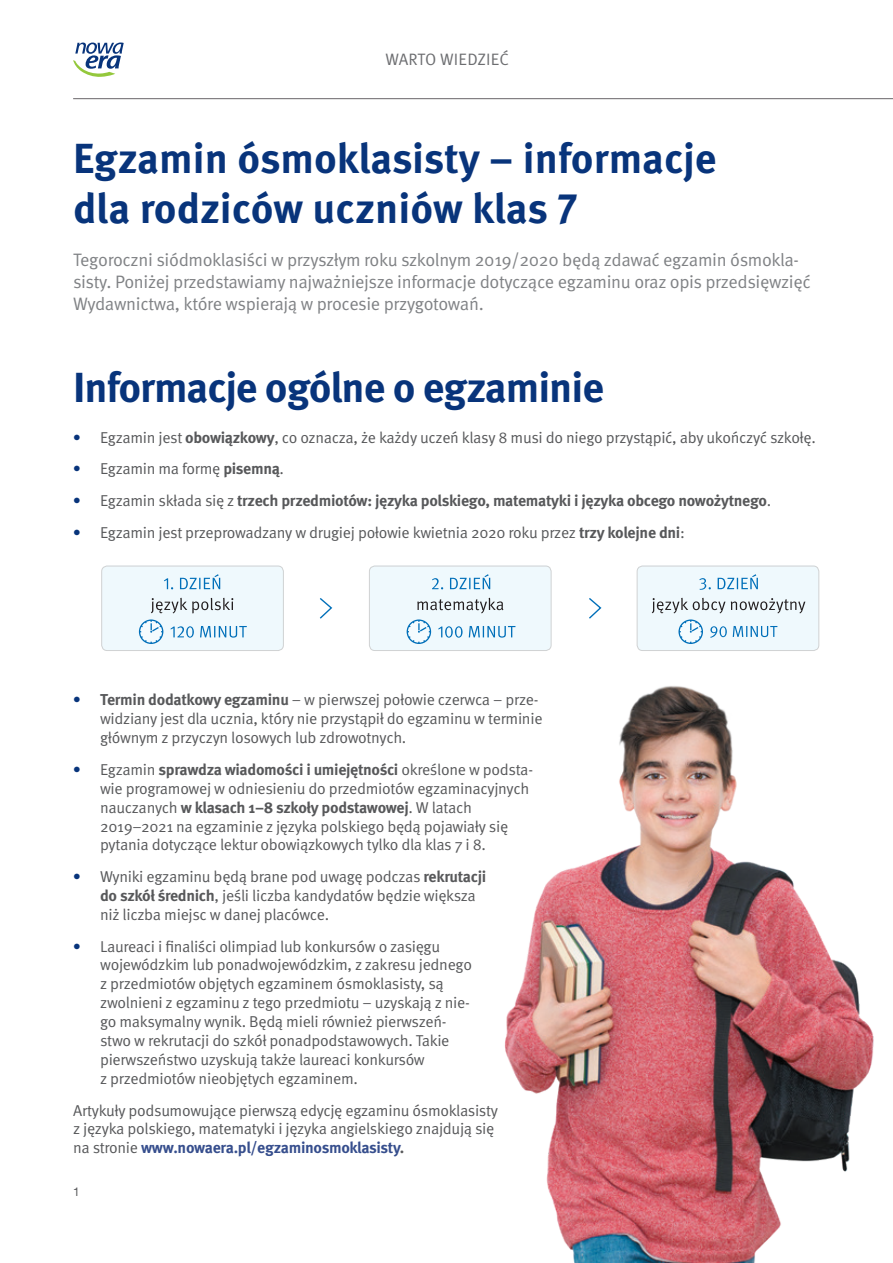
<style>
.page{position:relative;width:893px;height:1263px;background:#fff}
.page>*{position:absolute;margin:0;border:0;box-sizing:border-box;transform-origin:0 0}
.t1{font:700 42px/50.4px "Meta Pro";letter-spacing:-.01em;color:#08347b}
.t2{font:18px/21.6px "Meta Pro Norm";letter-spacing:-.02em;color:#808285}
.t3{font:16.5px "Meta Pro Norm";letter-spacing:.01em;color:#6c6d70}
.t4{font:15.75px/18.9px "Meta Pro Norm";letter-spacing:-.02em;color:#57585a}
.t5{font:700 15.75px "Meta Pro";letter-spacing:-.025em;color:#57585a}
.t6{font:700 15.75px "Meta Pro";letter-spacing:-.02em;color:#364e8d}
.t7{font:12px "Helvetica Neue LT Pro";color:#57585a}
.s1{font-family:"Meta Pro";font-weight:700;color:#08347b}
.s2{font-family:"Meta Pro";font-weight:700}
.s3{color:#08347b}
.s4{font-family:"Meta Pro Norm";font-weight:400}
.s5{font-family:"Meta Pro Norm";font-weight:400;color:#57585a}
.s6{color:#57585a}
</style>
<div class="page">
<hr style="left:73px;top:98px;width:820px;height:1px;background:#696569">
<svg style="left:73px;top:43px;width:51px;height:34px"></svg>
<img style="left:504px;top:686px;width:370px;height:577px">
<div style="left:102px;top:566px;width:181px;height:85px;background:#eff9fd;border-radius:6px"></div>
<div style="left:101px;top:566px;width:183px;height:85px;border:1px solid #d0d2d3;border-radius:5px"></div>
<svg style="left:139px;top:619px;width:24px;height:25px"></svg>
<svg style="left:164px;top:574px;width:56px;height:15px"></svg>
<svg style="left:170px;top:626px;width:77px;height:12px"></svg>
<svg style="left:151px;top:598px;width:82px;height:15px"></svg>
<div style="left:369px;top:566px;width:182px;height:85px;background:#eff9fd;border-radius:6px"></div>
<div style="left:369px;top:566px;width:183px;height:85px;border:1px solid #d0d2d3;border-radius:5px"></div>
<svg style="left:407px;top:619px;width:24px;height:25px"></svg>
<svg style="left:432px;top:574px;width:58px;height:15px"></svg>
<svg style="left:438px;top:626px;width:77px;height:12px"></svg>
<svg style="left:417px;top:598px;width:86px;height:15px"></svg>
<svg style="left:319px;top:598px;width:14px;height:21px"></svg>
<svg style="left:589px;top:598px;width:13px;height:21px"></svg>
<div style="left:637px;top:566px;width:182px;height:85px;background:#eff9fd;border-radius:6px"></div>
<div style="left:637px;top:566px;width:182px;height:85px;border:1px solid #d0d2d3;border-radius:5px"></div>
<svg style="left:699px;top:574px;width:59px;height:16px"></svg>
<svg style="left:652px;top:598px;width:153px;height:15px"></svg>
<svg style="left:678px;top:619px;width:25px;height:25px"></svg>
<svg style="left:710px;top:626px;width:67px;height:12px"></svg>
<p class="t3" style="left:385px;top:47px;width:125px">WARTO WIEDZIEĆ</p>
<h1 class="t1" style="left:73px;top:131px;width:645px">Egzamin ósmoklasisty – informacje dla rodziców uczniów klas 7</h1>
<p class="t2" style="left:73px;top:248px;width:739px">Tegoroczni siódmoklasiści w przyszłym roku szkolnym 2019/2020 będą zdawać egzamin ósmokla&shy;sisty. Poniżej przedstawiamy najważniejsze informacje dotyczące egzaminu oraz opis przedsięwzięć<br>Wydawnictwa, które wspierają w procesie przygotowań.</p>
<h1 class="t1" style="left:73px;top:360px;width:532px">Informacje ogólne o egzaminie</h1>
<p class="t4" style="left:73px;top:427px;width:744px"><span class="s1">•</span> Egzamin jest <span class="s2">obowiązkowy</span>, co oznacza, że każdy uczeń klasy 8 musi do niego przystąpić, aby ukończyć szkołę.</p>
<p class="t4" style="left:73px;top:458px;width:212px"><span class="s1">•</span> Egzamin ma formę <span class="s2">pisemną</span>.</p>
<p class="t5" style="left:73px;top:488px;width:699px"><span class="s3">•</span> <span class="s4">Egzamin składa się z</span> trzech przedmiotów: języka polskiego, matematyki i języka obcego nowożytnego<span class="s4">.</span></p>
<p class="t4" style="left:73px;top:522px;width:613px"><span class="s1">•</span> Egzamin jest przeprowadzany w drugiej połowie kwietnia 2020 roku przez <span class="s2">trzy kolejne dni</span>:</p>
<p class="t4" style="left:100px;top:689px;width:444px;text-indent:-27px"><span class="s1">•</span> <span class="s2">Termin dodatkowy egzaminu</span> – w pierwszej połowie czerwca – prze&shy;widziany jest dla ucznia, który nie przystąpił do egzaminu w terminie głównym z przyczyn losowych lub zdrowotnych.</p>
<p class="t5" style="left:73px;top:757px;width:461px"><span class="s3">•</span> <span class="s4">Egzamin</span> sprawdza wiadomości i umiejętności <span class="s4">określone w podsta-</span></p>
<p class="t4" style="left:100px;top:778px;width:431px">wie programowej w odniesieniu do przedmiotów egzaminacyjnych</p>
<p class="t5" style="left:100px;top:795px;width:373px"><span class="s4">nauczanych</span> w klasach 1–8 szkoły podstawowej<span class="s4">. W latach</span></p>
<p class="t4" style="left:100px;top:816px;width:410px">2019–2021 na egzaminie z języka polskiego będą pojawiały się pytania dotyczące lektur obowiązkowych tylko dla klas 7 i 8.</p>
<p class="t4" style="left:100px;top:866px;width:388px;text-indent:-27px"><span class="s1">•</span> Wyniki egzaminu będą brane pod uwagę podczas <span class="s2">rekrutacji do szkół średnich</span>, jeśli liczba kandydatów będzie większa niż liczba miejsc w danej placówce.</p>
<p class="t4" style="left:100px;top:936px;width:373px;text-indent:-27px"><span class="s1">•</span> Laureaci i finaliści olimpiad lub konkursów o zasięgu wojewódzkim lub ponadwojewódzkim, z zakresu jednego z przedmiotów objętych egzaminem ósmoklasisty, są zwolnieni z egzaminu z tego przedmiotu – uzyskają z nie&shy;go maksymalny wynik. Będą mieli również pierwszeń&shy;stwo w rekrutacji do szkół ponadpodstawowych. Takie pierwszeństwo uzyskują także laureaci konkursów<br>z przedmiotów nieobjętych egzaminem.</p>
<p class="t4" style="left:73px;top:1099px;width:426px">Artykuły podsumowujące pierwszą edycję egzaminu ósmoklasisty z języka polskiego, matematyki i języka angielskiego znajdują się</p>
<p class="t6" style="left:73px;top:1135px;width:333px"><span class="s5">na stronie</span> www.nowaera.pl/egzaminosmoklasisty<span class="s6">.</span></p>
<p class="t7" style="left:73px;top:1185px;width:8px">1</p>
</div>
